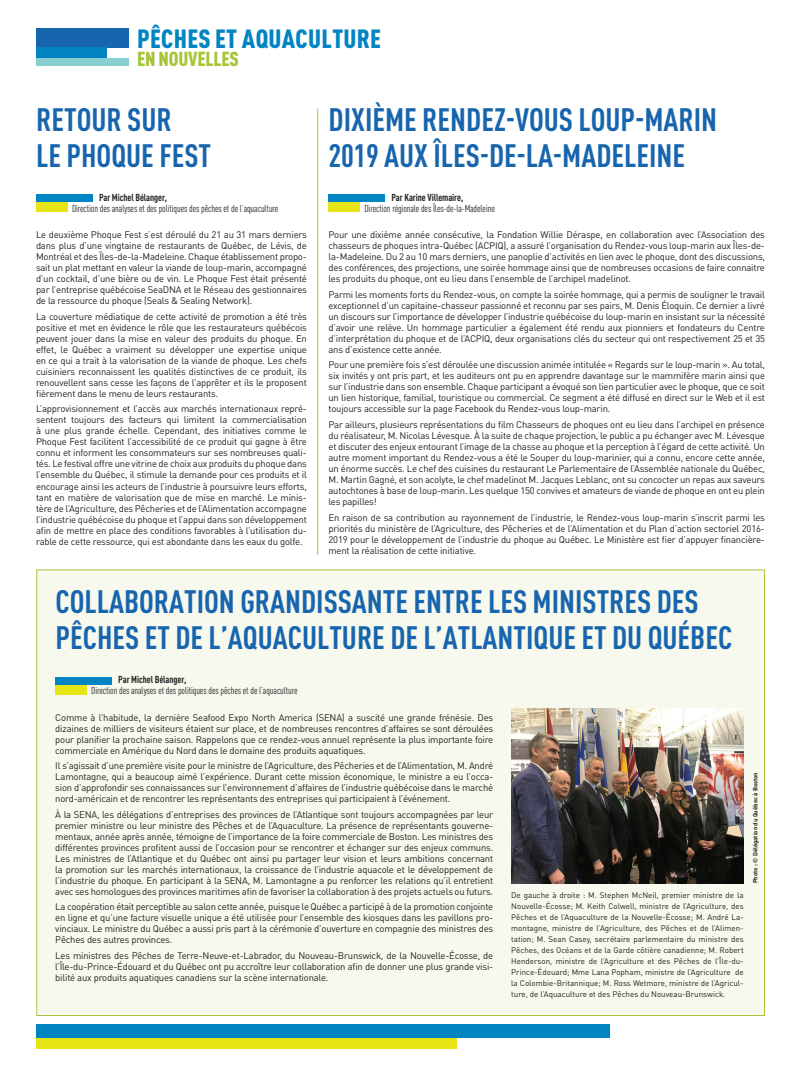
<style>
.page{position:relative;width:801px;height:1076px;background:#fff}
.page>*{position:absolute;margin:0;border:0;box-sizing:border-box;transform-origin:0 0}
.t1{font:700 condensed 32px/36px "DINOT";color:#1765ad}
.t2{font:900 condensed 26px "DINOT";letter-spacing:.01em;color:#0084c2}
.t3{font:900 condensed 20px "DINOT";letter-spacing:-.01em;color:#a7c538}
.t4{font:condensed 10px/11px "DINOT";letter-spacing:-.01em;color:#231f20}
.t5{font:9.5px/11px "DINOT";letter-spacing:-.02em;color:#231f20;text-align:justify}
.t6{font:8px/11px "DINOT";color:#231f20;text-align:justify}
.t7{font:700 6px "DINOT";color:#231f20}
.s1{font-weight:700}
</style>
<div class="page">
<div style="left:36px;top:1038px;width:420px;height:10px;background:#e7e515"></div>
<div style="left:36px;top:1024px;width:574px;height:14px;background:#0084c2"></div>
<div style="left:36px;top:28px;width:93px;height:19px;background:#1765ad"></div>
<div style="left:36px;top:47px;width:70px;height:10px;background:#0084c2"></div>
<div style="left:36px;top:58px;width:93px;height:8px;background:#8acfcf"></div>
<div style="left:37px;top:570px;width:727px;height:445px;background:#f7f9ef"></div>
<hr style="left:317px;top:108px;width:1px;height:447px;background:#a7c538">
<div style="left:36px;top:194px;width:57px;height:8px;background:#0084c2"></div>
<div style="left:36px;top:202px;width:32px;height:9px;background:#e7e515"></div>
<div style="left:328px;top:194px;width:57px;height:8px;background:#0084c2"></div>
<div style="left:328px;top:202px;width:32px;height:9px;background:#e7e515"></div>
<div style="left:55px;top:677px;width:57px;height:8px;background:#0084c2"></div>
<div style="left:55px;top:685px;width:32px;height:9px;background:#e7e515"></div>
<img style="left:511px;top:709px;width:233px;height:174px">
<h2 class="t2" style="left:137px;top:22px;width:245px">PÊCHES ET AQUACULTURE</h2>
<h3 class="t3" style="left:137px;top:46px;width:103px">EN NOUVELLES</h3>
<h2 class="t1" style="left:36px;top:101px;width:177px">RETOUR SUR<br>LE PHOQUE FEST</h2>
<p class="t4" style="left:72px;top:192px;width:208px;text-indent:27px"><span class="s1">Par Michel Bélanger,<br></span>Direction des analyses et des politiques des pêches et de l’aquaculture</p>
<p class="t5" style="left:36px;top:229px;width:272px">Le deuxième Phoque Fest s’est déroulé du 21 au 31 mars derniers dans plus d’une vingtaine de restaurants de Québec, de Lévis, de Montréal et des Îles-de-la-Madeleine. Chaque établissement propo&shy;sait un plat mettant en valeur la viande de loup-marin, accompagné d’un cocktail, d’une bière ou de vin. Le Phoque Fest était présenté par l’entreprise québécoise SeaDNA et le Réseau des gestionnaires de la ressource du phoque (Seals &amp; Sealing Network).</p>
<p class="t5" style="left:36px;top:310px;width:272px">La couverture médiatique de cette activité de promotion a été très positive et met en évidence le rôle que les restaurateurs québécois peuvent jouer dans la mise en valeur des produits du phoque. En effet, le Québec a vraiment su développer une expertise unique en ce qui a trait à la valorisation de la viande de phoque. Les chefs cuisiniers reconnaissent les qualités distinctives de ce produit, ils renouvellent sans cesse les façons de l’apprêter et ils le proposent fièrement dans le menu de leurs restaurants.</p>
<p class="t5" style="left:36px;top:403px;width:272px">L’approvisionnement et l’accès aux marchés internationaux repré&shy;sentent toujours des facteurs qui limitent la commercialisation à une plus grande échelle. Cependant, des initiatives comme le Phoque Fest facilitent l’accessibilité de ce produit qui gagne à être connu et informent les consommateurs sur ses nombreuses quali&shy;tés. Le festival offre une vitrine de choix aux produits du phoque dans l’ensemble du Québec, il stimule la demande pour ces produits et il encourage ainsi les acteurs de l’industrie à poursuivre leurs efforts, tant en matière de valorisation que de mise en marché. Le minis&shy;tère de l’Agriculture, des Pêcheries et de l’Alimentation accompagne l’industrie québécoise du phoque et l’appui dans son développement afin de mettre en place des conditions favorables à l’utilisation du&shy;rable de cette ressource, qui est abondante dans les eaux du golfe.</p>
<h2 class="t1" style="left:328px;top:101px;width:390px">DIXIÈME RENDEZ-VOUS LOUP-MARIN<br>2019 AUX ÎLES-DE-LA-MADELEINE</h2>
<p class="t4" style="left:364px;top:192px;width:132px;text-align:center"><span class="s1">Par Karine Villemaire,<br></span>Direction régionale des Îles-de-la-Madeleine</p>
<p class="t5" style="left:328px;top:229px;width:438px">Pour une dixième année consécutive, la Fondation Willie Déraspe, en collaboration avec l’Association des chasseurs de phoques intra-Québec (ACPIQ), a assuré l’organisation du Rendez-vous loup-marin aux Îles-de&shy;la-Madeleine. Du 2 au 10 mars derniers, une panoplie d’activités en lien avec le phoque, dont des discussions, des conférences, des projections, une soirée hommage ainsi que de nombreuses occasions de faire connaitre les produits du phoque, ont eu lieu dans l’ensemble de l’archipel madelinot.</p>
<p class="t5" style="left:328px;top:288px;width:438px">Parmi les moments forts du Rendez-vous, on compte la soirée hommage, qui a permis de souligner le travail exceptionnel d’un capitaine-chasseur passionné et reconnu par ses pairs, M. Denis Éloquin. Ce dernier a livré un discours sur l’importance de développer l’industrie québécoise du loup-marin en insistant sur la nécessité d’avoir une relève. Un hommage particulier a également été rendu aux pionniers et fondateurs du Centre d’interprétation du phoque et de l’ACPIQ, deux organisations clés du secteur qui ont respectivement 25 et 35 ans d’existence cette année.</p>
<p class="t5" style="left:328px;top:359px;width:438px">Pour une première fois s’est déroulée une discussion animée intitulée « Regards sur le loup-marin ». Au total, six invités y ont pris part, et les auditeurs ont pu en apprendre davantage sur le mammifère marin ainsi que sur l’industrie dans son ensemble. Chaque participant a évoqué son lien particulier avec le phoque, que ce soit un lien historique, familial, touristique ou commercial. Ce segment a été diffusé en direct sur le Web et il est toujours accessible sur la page Facebook du Rendez-vous loup-marin.</p>
<p class="t5" style="left:328px;top:418px;width:438px">Par ailleurs, plusieurs représentations du film Chasseurs de phoques ont eu lieu dans l’archipel en présence du réalisateur, M. Nicolas Lévesque. À la suite de chaque projection, le public a pu échanger avec M. Lévesque et discuter des enjeux entourant l’image de la chasse au phoque et la perception à l’égard de cette activité. Un autre moment important du Rendez-vous a été le Souper du loup-marinier, qui a connu, encore cette année, un énorme succès. Le chef des cuisines du restaurant Le Parlementaire de l’Assemblée nationale du Québec, M. Martin Gagné, et son acolyte, le chef madelinot M. Jacques Leblanc, ont su concocter un repas aux saveurs autochtones à base de loup-marin. Les quelque 150 convives et amateurs de viande de phoque en ont eu plein les papilles!</p>
<p class="t5" style="left:328px;top:511px;width:438px">En raison de sa contribution au rayonnement de l’industrie, le Rendez-vous loup-marin s’inscrit parmi les priorités du ministère de l’Agriculture, des Pêcheries et de l’Alimentation et du Plan d’action sectoriel 2016- 2019 pour le développement de l’industrie du phoque au Québec. Le Ministère est fier d’appuyer financière&shy;ment la réalisation de cette initiative.</p>
<h2 class="t1" style="left:55px;top:583px;width:678px">COLLABORATION GRANDISSANTE ENTRE LES MINISTRES DES<br>PÊCHES ET DE L’AQUACULTURE DE L’ATLANTIQUE ET DU QUÉBEC</h2>
<p class="t4" style="left:91px;top:674px;width:208px;text-indent:27px"><span class="s1">Par Michel Bélanger,<br></span>Direction des analyses et des politiques des pêches et de l’aquaculture</p>
<p class="t5" style="left:55px;top:711px;width:440px">Comme à l’habitude, la dernière Seafood Expo North America (SENA) a suscité une grande frénésie. Des dizaines de milliers de visiteurs étaient sur place, et de nombreuses rencontres d’affaires se sont déroulées pour planifier la prochaine saison. Rappelons que ce rendez-vous annuel représente la plus importante foire commerciale en Amérique du Nord dans le domaine des produits aquatiques.</p>
<p class="t5" style="left:55px;top:760px;width:439px">Il s’agissait d’une première visite pour le ministre de l’Agriculture, des Pêcheries et de l’Alimentation, M. André Lamontagne, qui a beaucoup aimé l’expérience. Durant cette mission économique, le ministre a eu l’occa&shy;sion d’approfondir ses connaissances sur l’environnement d’affaires de l’industrie québécoise dans le marché nord-américain et de rencontrer les représentants des entreprises qui participaient à l’événement.</p>
<p class="t5" style="left:55px;top:808px;width:439px">À la SENA, les délégations d’entreprises des provinces de l’Atlantique sont toujours accompagnées par leur premier ministre ou leur ministre des Pêches et de l’Aquaculture. La présence de représentants gouverne&shy;mentaux, année après année, témoigne de l’importance de la foire commerciale de Boston. Les ministres des différentes provinces profitent aussi de l’occasion pour se rencontrer et échanger sur des enjeux communs.<br>Les ministres de l’Atlantique et du Québec ont ainsi pu partager leur vision et leurs ambitions concernant la promotion sur les marchés internationaux, la croissance de l’industrie aquacole et le développement de l’industrie du phoque. En participant à la SENA, M. Lamontagne a pu renforcer les relations qu’il entretient avec ses homologues des provinces maritimes afin de favoriser la collaboration à des projets actuels ou futurs.</p>
<p class="t5" style="left:55px;top:901px;width:439px">La coopération était perceptible au salon cette année, puisque le Québec a participé à de la promotion conjointe en ligne et qu’une facture visuelle unique a été utilisée pour l’ensemble des kiosques dans les pavillons pro&shy;vinciaux. Le ministre du Québec a aussi pris part à la cérémonie d’ouverture en compagnie des ministres des Pêches des autres provinces.</p>
<p class="t5" style="left:55px;top:949px;width:439px">Les ministres des Pêches de Terre-Neuve-et-Labrador, du Nouveau-Brunswick, de la Nouvelle-Écosse, de l’Île-du-Prince-Édouard et du Québec ont pu accroître leur collaboration afin de donner une plus grande visi&shy;bilité aux produits aquatiques canadiens sur la scène internationale.</p>
<p class="t6" style="left:511px;top:889px;width:234px">De gauche à droite : M. Stephen McNeil, premier ministre de la Nouvelle-Écosse; M. Keith Colwell, ministre de l’Agriculture, des Pêches et de l’Aquaculture de la Nouvelle-Écosse; M. André La&shy;montagne, ministre de l’Agriculture, des Pêches et de l’Alimen&shy;tation; M. Sean Casey, secrétaire parlementaire du ministre des Pêches, des Océans et de la Garde côtière canadienne; M. Robert Henderson, ministre de l’Agriculture et des Pêches de l’Île-du-Prince-Édouard; Mme Lana Popham, ministre de l’Agriculture de la Colombie-Britannique; M. Ross Wetmore, ministre de l’Agricul&shy;ture, de l’Aquaculture et des Pêches du Nouveau-Brunswick.</p>
<p class="t7" style="left:751px;top:883px;width:112px;rotate:-90deg">Photo : © Délégation du Québec à Boston</p>
</div>
